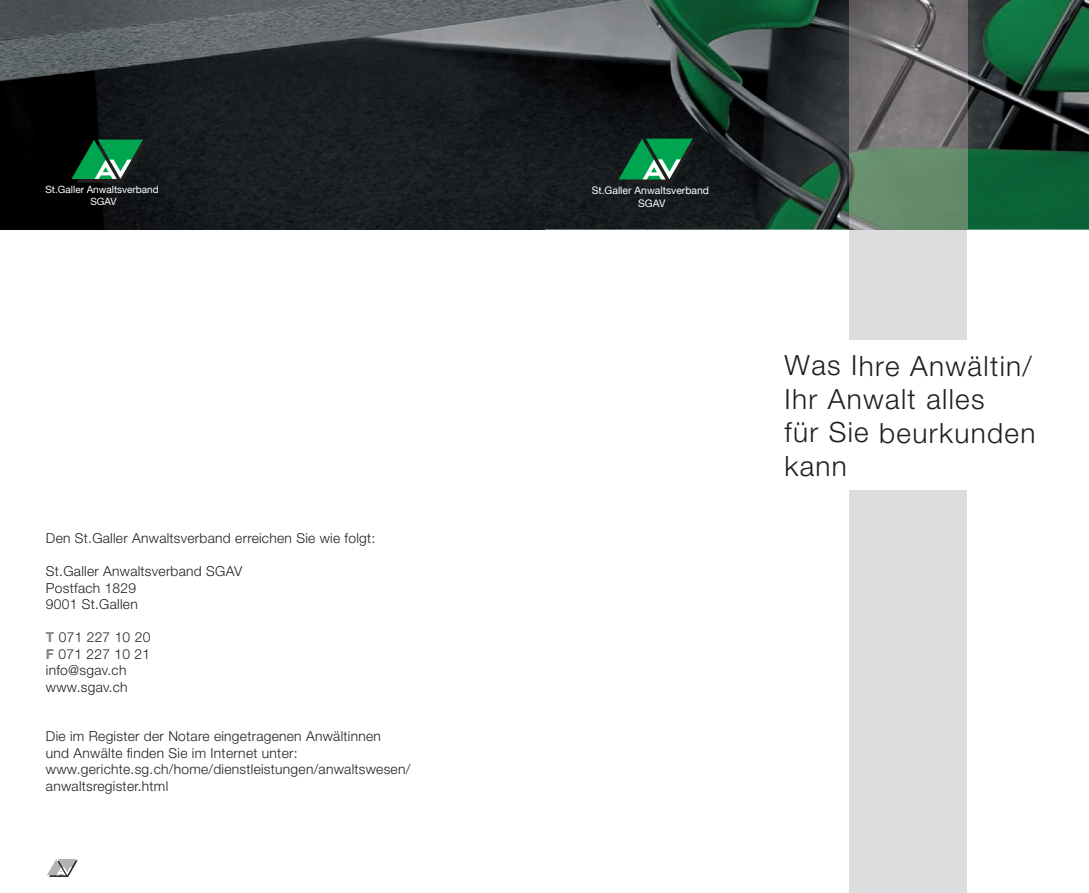
<style>
.page{position:relative;width:1089px;height:893px;background:#fff}
.page>*{position:absolute;margin:0;border:0;box-sizing:border-box;transform-origin:0 0}
.t1{font:300 27.9px/33.5px "Helvetica Neue";letter-spacing:.045em;color:#231f20}
.t2{font:300 13.8px/16.5px "Helvetica Neue";letter-spacing:.02em;color:#231f20}
.t3{font:10.35px/12.5px "Helvetica Neue";color:#fff;text-align:center}
.t4{font:10.05px/12px "Helvetica Neue";color:#fff;text-align:center}
.s1{font-weight:700;color:#808285}
</style>
<div class="page">
<img style="left:0;top:0;width:1089px;height:230px">
<img style="left:849px;top:0;width:118px;height:230px">
<div style="left:849px;top:490px;width:117px;height:403px;background:#dcdddf"></div>
<div style="left:849px;top:230px;width:117px;height:110px;background:#dcdddf"></div>
<svg style="left:618px;top:139px;width:77px;height:44px;background:#227048"></svg>
<svg style="left:71px;top:140px;width:75px;height:43px;background:#1e6a43"></svg>
<svg style="left:47px;top:859px;width:31px;height:18px"></svg>
<p class="t4" style="left:45px;top:184px;width:115px">St.Galler Anwaltsverband<br>SGAV</p>
<p class="t2" style="left:46px;top:530px;width:331px">Den St.Galler Anwaltsverband erreichen Sie wie folgt:</p>
<p class="t2" style="left:46px;top:563px;width:198px">St.Galler Anwaltsverband SGAV<br>Postfach 1829<br>9001 St.Gallen</p>
<p class="t2" style="left:46px;top:629px;width:106px"><span class="s1">T</span> 071 227 10 20<br><span class="s1">F</span> 071 227 10 21 info@sgav.ch www.sgav.ch</p>
<p class="t2" style="left:46px;top:728px;width:366px">Die im Register der Notare eingetragenen Anwältinnen<br>und Anwälte finden Sie im Internet unter: www.gerichte.sg.ch/home/dienstleistungen/anwaltswesen/ anwaltsregister.html</p>
<p class="t3" style="left:591px;top:185px;width:119px">St.Galler Anwaltsverband<br>SGAV</p>
<h1 class="t1" style="left:784px;top:348px;width:252px">Was Ihre Anwältin/<br>Ihr Anwalt alles<br>für Sie beurkunden kann</h1>
</div>
